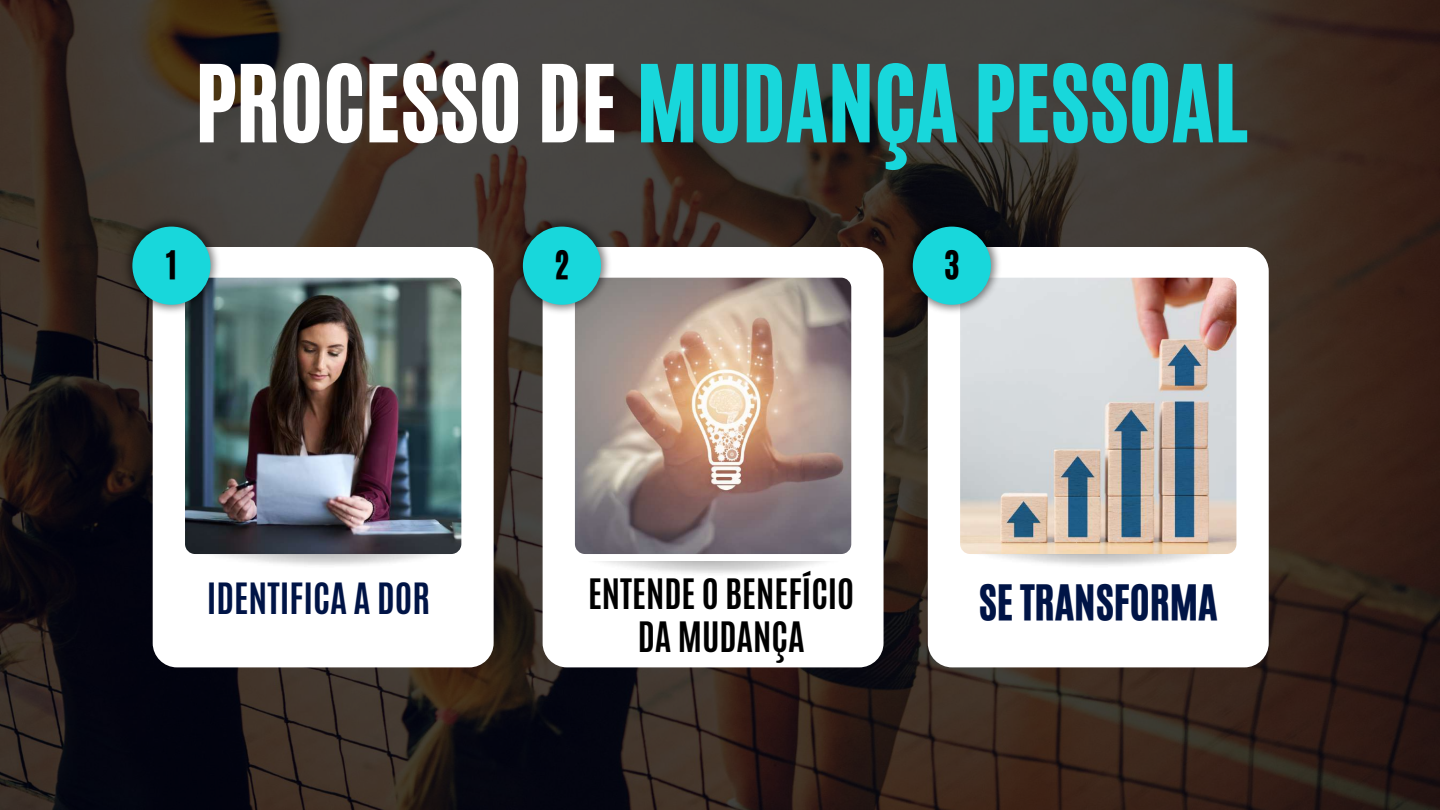
<style>
.page{position:relative;width:1440px;height:810px;background:#fff}
.page>*{position:absolute;margin:0;border:0;box-sizing:border-box;transform-origin:0 0}
.t1{font:88.8px "CA Generated";color:#18d7db}
.t2{font:41px "CA Generated";color:#001446}
.t3{font:700 36px "Antonio";color:#001446}
.t4{font:700 35px/42.8px "Antonio";color:#000;text-align:center}
.t5{font:33px "CA Generated";color:#000}
.s1{color:#fff}
</style>
<div class="page">
<img style="left:0;top:0;width:1440px;height:810px">
<div style="left:543px;top:247px;width:341px;height:420px;background:#fff;border-radius:24px"></div>
<div style="left:928px;top:247px;width:341px;height:420px;background:#fff;border-radius:24px"></div>
<div style="left:153px;top:247px;width:341px;height:420px;background:#fff;border-radius:24px"></div>
<svg style="left:575px;top:277px;width:277px;height:285px"></svg>
<svg style="left:960px;top:277px;width:277px;height:277px"></svg>
<img style="left:185px;top:277px;width:277px;height:277px">
<img style="left:122px;top:216px;width:99px;height:99px">
<img style="left:512px;top:216px;width:99px;height:99px">
<div style="left:132px;top:227px;width:79px;height:78px;background:#18d7db;border-radius:50%"></div>
<img style="left:903px;top:216px;width:99px;height:99px">
<div style="left:913px;top:227px;width:78px;height:78px;background:#18d7db;border-radius:50%"></div>
<div style="left:523px;top:227px;width:78px;height:78px;background:#18d7db;border-radius:50%"></div>
<h1 class="t1" style="left:195px;top:40px;width:1053px"><span class="s1">PROCESSO DE</span> MUDANÇA PESSOAL</h1>
<p class="t5" style="left:166px;top:242px;width:12px">1</p>
<p class="t5" style="left:554px;top:242px;width:17px">2</p>
<p class="t5" style="left:944px;top:242px;width:17px">3</p>
<p class="t4" style="left:588px;top:573px;width:268px">ENTENDE O BENEFÍCIO<br>DA MUDANÇA</p>
<p class="t3" style="left:207px;top:573px;width:225px">IDENTIFICA A DOR</p>
<p class="t2" style="left:979px;top:573px;width:241px">SE TRANSFORMA</p>
</div>
